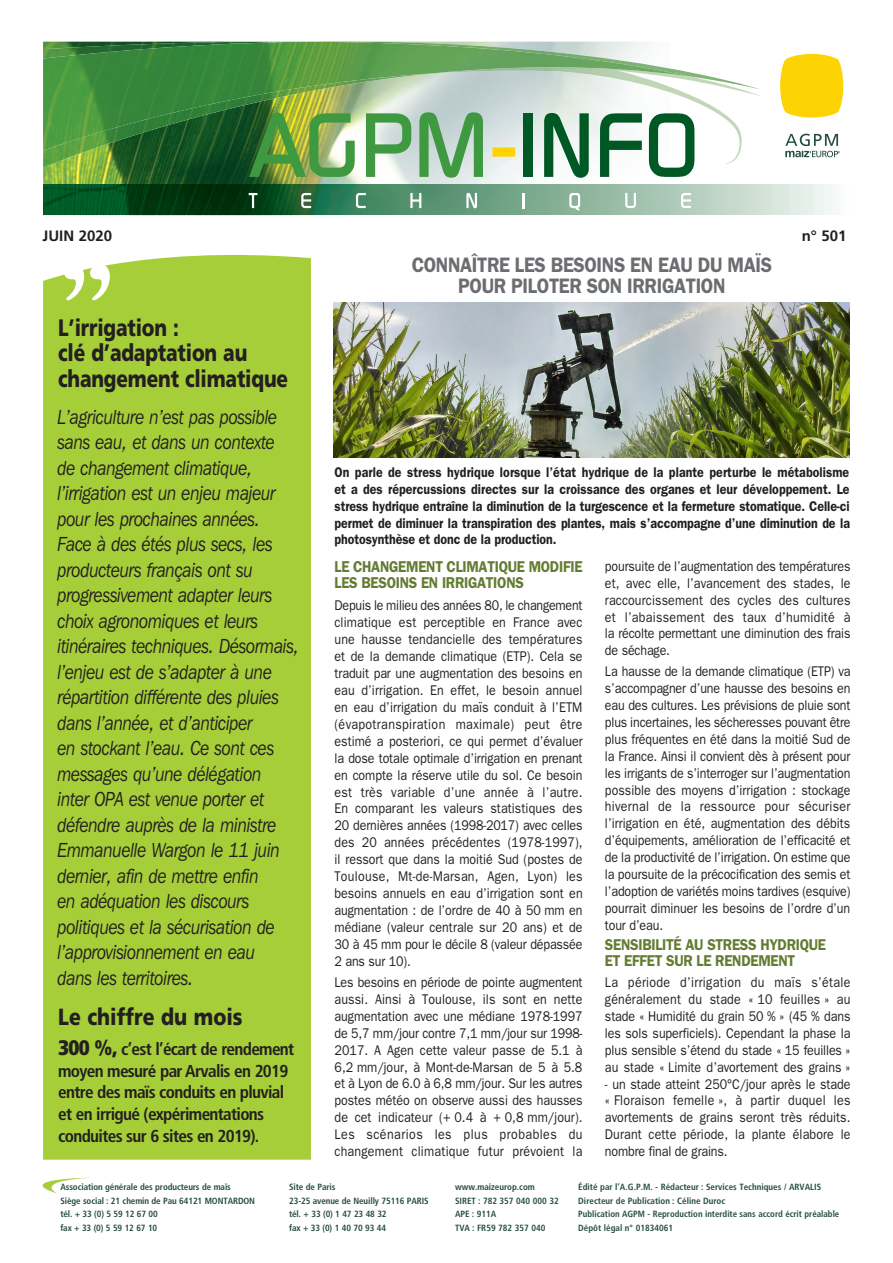
<style>
.page{position:relative;width:893px;height:1263px;background:#fff}
.page>*{position:absolute;margin:0;border:0;box-sizing:border-box;transform-origin:0 0}
.Titre_billet_calé_en{font:900 23.7px/25.2px "Frutiger";letter-spacing:-.01em;color:#231f20;scale:.8 1}
.t1{font:900 23.4px "Frutiger";color:#231f20;scale:.83 1}
.Gros_titre_AGPM_info{font:600 21px/21px "Franklin Gothic";letter-spacing:-.02em;color:#6c6d70;text-align:center;scale:.9 1}
.Edito_AGPM_info_-_ca{font:italic 20.25px/25.5px "Franklin Gothic IT Cby BT";letter-spacing:-.015em;color:#231f20;scale:.85 1}
.t2{font:700 condensed 17.25px/21.8px "Frutiger";letter-spacing:-.04em;color:#231f20}
.Courant_AGPM_info{font:600 15.75px/16.2px "Franklin Gothic";letter-spacing:-.02em;color:#637c32;scale:.9 1}
.t3{font:700 15px "Frutiger";color:#231f20}
.Courant_AGPM_info-2{font:14.1px/17px "Franklin Gothic";letter-spacing:-.005em;color:#231f20;text-align:justify;scale:.88 1}
.Courant_AGPM_info-3{font:600 14.1px/17px "Franklin Gothic";letter-spacing:-.005em;color:#231f20;text-align:justify;scale:.88 1}
.t4{font:700 condensed 9px "Frutiger";color:#264e3d}
.s1{font-weight:900;font-size:21px}
</style>
<div class="page">
<img style="left:43px;top:53px;width:801px;height:131px">
<img style="left:249px;top:113px;width:106px;height:64px">
<svg style="left:366px;top:113px;width:45px;height:64px"></svg>
<svg style="left:419px;top:112px;width:64px;height:66px"></svg>
<div style="left:492px;top:147px;width:23px;height:10px;background:#fed304"></div>
<div style="left:524px;top:113px;width:9px;height:64px;background:#005824"></div>
<svg style="left:544px;top:113px;width:45px;height:65px"></svg>
<svg style="left:600px;top:113px;width:42px;height:64px"></svg>
<svg style="left:649px;top:123px;width:45px;height:54px"></svg>
<img style="left:43px;top:184px;width:790px;height:31px">
<svg style="left:249px;top:193px;width:8px;height:15px"></svg>
<svg style="left:301px;top:193px;width:10px;height:15px"></svg>
<svg style="left:356px;top:193px;width:10px;height:15px"></svg>
<svg style="left:410px;top:193px;width:11px;height:15px"></svg>
<svg style="left:466px;top:193px;width:11px;height:15px"></svg>
<svg style="left:522px;top:193px;width:2px;height:15px"></svg>
<svg style="left:569px;top:193px;width:11px;height:17px"></svg>
<svg style="left:625px;top:193px;width:11px;height:15px"></svg>
<svg style="left:681px;top:193px;width:10px;height:15px"></svg>
<img style="left:392px;top:42px;width:10px;height:51px">
<img style="left:401px;top:42px;width:340px;height:42px">
<img style="left:193px;top:108px;width:4px;height:41px">
<img style="left:197px;top:108px;width:103px;height:9px">
<img style="left:43px;top:151px;width:52px;height:17px">
<svg style="left:780px;top:54px;width:63px;height:64px"></svg>
<svg style="left:785px;top:134px;width:54px;height:23px"></svg>
<img style="left:43px;top:42px;width:149px;height:4px">
<img style="left:432px;top:67px;width:285px;height:16px">
<img style="left:633px;top:82px;width:129px;height:41px">
<img style="left:725px;top:123px;width:19px;height:41px">
<svg style="left:251px;top:41px;width:117px;height:1px"></svg>
<img style="left:43px;top:46px;width:150px;height:105px">
<img style="left:192px;top:42px;width:200px;height:66px">
<img style="left:391px;top:43px;width:299px;height:34px">
<div style="left:43px;top:254px;width:268px;height:906px;background:#a6ce39"></div>
<svg style="left:64px;top:264px;width:46px;height:36px"></svg>
<svg style="left:42px;top:1178px;width:44px;height:15px"></svg>
<img style="left:333px;top:303px;width:517px;height:154px">
<p class="t3" style="left:43px;top:227px;width:71px">JUIN 2020</p>
<p class="t3" style="left:802px;top:227px;width:46px">n° 501</p>
<p class="Gros_titre_AGPM_info" style="left:412px;top:253px;width:402px">CONNAÎTRE LES BESOINS EN EAU DU MAÏS<br>POUR PILOTER SON IRRIGATION</p>
<p class="Titre_billet_calé_en" style="left:58px;top:315px;width:289px">L’irrigation :<br>clé d’adaptation au changement climatique</p>
<p class="Edito_AGPM_info_-_ca" style="left:58px;top:404px;width:286px">L’agriculture n’est pas possible sans eau, et dans un contexte<br>de changement climatique, l’irrigation est un enjeu majeur pour les prochaines années.<br>Face à des étés plus secs, les producteurs français ont su progressivement adapter leurs choix agronomiques et leurs itinéraires techniques. Désormais, l’enjeu est de s’adapter à une répartition différente des pluies dans l’année, et d’anticiper<br>en stockant l’eau. Ce sont ces messages qu’une délégation<br>inter OPA est venue porter et défendre auprès de la ministre<br>Emmanuelle Wargon le 11 juin dernier, afin de mettre enfin<br>en adéquation les discours politiques et la sécurisation de l’approvisionnement en eau<br>dans les territoires.</p>
<p class="Courant_AGPM_info-3" style="left:335px;top:463px;width:587px">On parle de stress hydrique lorsque l’état hydrique de la plante perturbe le métabolisme et a des répercussions directes sur la croissance des organes et leur développement. Le stress hydrique entraîne la diminution de la turgescence et la fermeture stomatique. Celle-ci permet de diminuer la transpiration des plantes, mais s’accompagne d’une diminution de la photosynthèse et donc de la production.</p>
<p class="Courant_AGPM_info-2" style="left:605px;top:557px;width:281px">poursuite de l’augmentation des températures et, avec elle, l’avancement des stades, le raccourcissement des cycles des cultures et l’abaissement des taux d’humidité à la récolte permettant une diminution des frais de séchage.</p>
<p class="Courant_AGPM_info-2" style="left:605px;top:663px;width:281px">La hausse de la demande climatique (ETP) va s’accompagner d’une hausse des besoins en eau des cultures. Les prévisions de pluie sont plus incertaines, les sécheresses pouvant être plus fréquentes en été dans la moitié Sud de la France. Ainsi il convient dès à présent pour les irrigants de s’interroger sur l’augmentation possible des moyens d’irrigation : stockage hivernal de la ressource pour sécuriser l’irrigation en été, augmentation des débits d’équipements, amélioration de l’efficacité et de la productivité de l’irrigation. On estime que la poursuite de la précocification des semis et l’adoption de variétés moins tardives (esquive) pourrait diminuer les besoins de l’ordre d’un tour d’eau.</p>
<p class="Courant_AGPM_info" style="left:605px;top:936px;width:247px">SENSIBILITÉ AU STRESS HYDRIQUE<br>ET EFFET SUR LE RENDEMENT</p>
<p class="Courant_AGPM_info-2" style="left:605px;top:974px;width:280px">La période d’irrigation du maïs s’étale généralement du stade « 10 feuilles » au stade « Humidité du grain 50 % » (45 % dans les sols superficiels). Cependant la phase la plus sensible s’étend du stade « 15 feuilles » au stade « Limite d’avortement des grains »</p>
<p class="Courant_AGPM_info-2" style="left:605px;top:1075px;width:281px">- un stade atteint 250°C/jour après le stade « Floraison femelle », à partir duquel les avortements de grains seront très réduits.<br>Durant cette période, la plante élabore le nombre final de grains.</p>
<p class="Courant_AGPM_info" style="left:335px;top:558px;width:277px">LE CHANGEMENT CLIMATIQUE MODIFIE<br>LES BESOINS EN IRRIGATIONS</p>
<p class="Courant_AGPM_info-2" style="left:335px;top:597px;width:284px">Depuis le milieu des années 80, le changement climatique est perceptible en France avec une hausse tendancielle des températures et de la demande climatique (ETP). Cela se traduit par une augmentation des besoins en eau d’irrigation. En effet, le besoin annuel en eau d’irrigation du maïs conduit à l’ETM (évapotranspiration maximale) peut être estimé a posteriori, ce qui permet d’évaluer la dose totale optimale d’irrigation en prenant en compte la réserve utile du sol. Ce besoin est très variable d’une année à l’autre.<br>En comparant les valeurs statistiques des 20 dernières années (1998-2017) avec celles des 20 années précédentes (1978-1997), il ressort que dans la moitié Sud (postes de Toulouse, Mt-de-Marsan, Agen, Lyon) les besoins annuels en eau d’irrigation sont en augmentation : de l’ordre de 40 à 50 mm en médiane (valeur centrale sur 20 ans) et de 30 à 45 mm pour le décile 8 (valeur dépassée 2 ans sur 10).</p>
<p class="Courant_AGPM_info-2" style="left:335px;top:973px;width:283px">Les besoins en période de pointe augmentent aussi. Ainsi à Toulouse, ils sont en nette augmentation avec une médiane 1978-1997 de 5,7 mm/jour contre 7,1 mm/jour sur 1998- 2017. A Agen cette valeur passe de 5.1 à 6,2 mm/jour, à Mont-de-Marsan de 5 à 5.8 et à Lyon de 6.0 à 6,8 mm/jour. Sur les autres postes météo on observe aussi des hausses de cet indicateur (+ 0.4 à + 0,8 mm/jour).<br>Les scénarios les plus probables du changement climatique futur prévoient la</p>
<p class="t1" style="left:58px;top:1002px;width:224px">Le chiffre du mois</p>
<p class="t2" style="left:58px;top:1038px;width:238px"><span class="s1">300 %,</span> c’est l’écart de rendement moyen mesuré par Arvalis en 2019 entre des maïs conduits en pluvial et en irrigué (expérimentations conduites sur 6 sites en 2019).</p>
<p class="t4" style="left:60px;top:1182px;width:172px">Association générale des producteurs de maïs</p>
<p class="t4" style="left:60px;top:1195px;width:196px">Siège social : 21 chemin de Pau 64121 MONTARDON</p>
<p class="t4" style="left:60px;top:1209px;width:99px">tél. + 33 (0) 5 59 12 67 00</p>
<p class="t4" style="left:60px;top:1222px;width:98px">fax + 33 (0) 5 59 12 67 10</p>
<p class="t4" style="left:578px;top:1182px;width:244px">Édité par l’A.G.P.M. - Rédacteur : Services Techniques / ARVALIS</p>
<p class="t4" style="left:578px;top:1195px;width:148px">Directeur de Publication : Céline Duroc</p>
<p class="t4" style="left:578px;top:1209px;width:263px">Publication AGPM - Reproduction interdite sans accord écrit préalable</p>
<p class="t4" style="left:578px;top:1222px;width:96px">Dépôt légal n° 01834061</p>
<p class="t4" style="left:289px;top:1182px;width:48px">Site de Paris</p>
<p class="t4" style="left:289px;top:1195px;width:141px">23-25 avenue de Neuilly 75116 PARIS</p>
<p class="t4" style="left:289px;top:1209px;width:99px">tél. + 33 (0) 1 47 23 48 32</p>
<p class="t4" style="left:289px;top:1222px;width:98px">fax + 33 (0) 1 40 70 93 44</p>
<p class="t4" style="left:455px;top:1182px;width:81px">www.maizeurop.com</p>
<p class="t4" style="left:455px;top:1195px;width:105px">SIRET : 782 357 040 000 32</p>
<p class="t4" style="left:455px;top:1209px;width:43px">APE : 911A</p>
<p class="t4" style="left:455px;top:1222px;width:92px">TVA : FR59 782 357 040</p>
</div>
